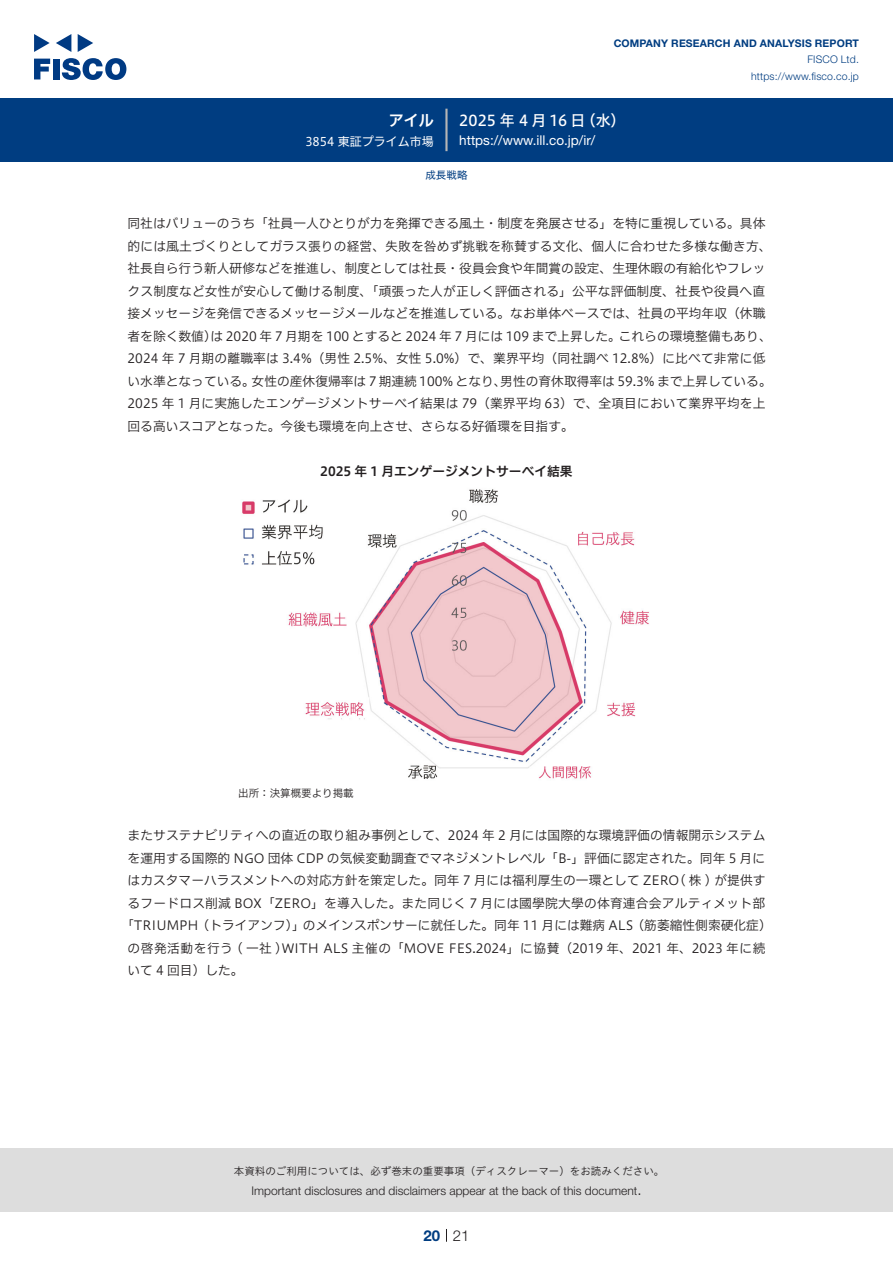
<style>
.page{position:relative;width:893px;height:1263px;background:#fff}
.page>*{position:absolute;margin:0;border:0;box-sizing:border-box;transform-origin:0 0}
.t1{font:15px "Hiragino UD Sans F Std N W5";letter-spacing:.005em;color:#fff}
.t2{font:300 15px "Helvetica Neue LT Std";color:#231f20}
.t3{font:15px "Hiragino UD Sans F Std N W6";color:#fff}
.t4{font:700 15px "Helvetica Neue LT Std";color:#003d81}
.t5{font:13.5px "Helvetica Neue LT Std";color:#fff}
.本文{font:12.75px/22.5px "Hiragino UD Sans F Std N W3";color:#231f20}
.チャートタイトル{font:12.75px "Hiragino UD Sans F Std N W6";color:#231f20}
.t6{font:300 12px "Helvetica Neue LT Std";color:#231f20}
.t7{font:12px "Hiragino UD Sans F Std N W4";color:#fff}
.t8{font:10.5px "Hiragino UD Sans Std W3";color:#231f20}
.t9{font:700 10.5px "Helvetica Neue LT Std";letter-spacing:.015em;color:#003d81}
.t10{font:300 10.5px/16.5px "Helvetica Neue LT Std";letter-spacing:.015em;color:#003d81;text-align:right}
.表組み基本スタイル{font:10.5px "Hiragino UD Sans F Std N W3";color:#231f20}
.ヘッダー{font:10.5px "Hiragino UD Sans F Std N W4";color:#003d81}
</style>
<div class="page">
<div style="left:0;top:1148px;width:893px;height:64px;background:#ddd"></div>
<svg style="left:34px;top:59px;width:16px;height:20px"></svg>
<div style="left:53px;top:59px;width:6px;height:20px;background:#003a83"></div>
<svg style="left:62px;top:58px;width:64px;height:22px"></svg>
<svg style="left:34px;top:34px;width:16px;height:18px"></svg>
<svg style="left:78px;top:34px;width:15px;height:18px"></svg>
<svg style="left:56px;top:34px;width:15px;height:18px"></svg>
<div style="left:0;top:98px;width:893px;height:64px;background:#003d81"></div>
<hr style="left:445px;top:109px;width:3px;height:42px;background:#b5b5b6">
<svg style="left:446px;top:1229px;width:1px;height:13px"></svg>
<img style="left:242px;top:489px;width:407px;height:290px">
<p class="t3" style="left:389px;top:109px;width:46px">アイル</p>
<p class="t7" style="left:305px;top:132px;width:130px">3854 東証プライム市場</p>
<p class="t9" style="left:614px;top:37px;width:247px">COMPANY RESEARCH AND ANALYSIS REPORT</p>
<p class="t10" style="left:751px;top:51px;width:109px">FISCO Ltd. https://www.fisco.co j p.</p>
<p class="t1" style="left:581px;top:109px;width:46px">（水(</p>
<p class="t1" style="left:459px;top:109px;width:128px">2025 年 4 月 16 日</p>
<p class="t5" style="left:459px;top:132px;width:138px">https: / / w w w . i l l . c o j p. /i r/</p>
<p class="ヘッダー" style="left:425px;top:167px;width:43px">成長戦略</p>
<p class="本文" style="left:128px;top:211px;width:639px">同社はバリューのうち「社員一人ひとりが力を発揮できる風土・制度を発展させる」を特に重視している。具体</p>
<p class="本文" style="left:128px;top:234px;width:645px">的には風土づくりとしてガラス張りの経営、失敗を咎めず挑戦を称賛する文化、個人に合わせた多様な働き方、</p>
<p class="本文" style="left:128px;top:256px;width:639px">社長自ら行う新人研修などを推進し、制度としては社長・役員会食や年間賞の設定、生理休暇の有給化やフレッ</p>
<p class="本文" style="left:128px;top:279px;width:639px">クス制度など女性が安心して働ける制度、「頑張った人が正しく評価される」公平な評価制度、社長や役員へ直</p>
<p class="本文" style="left:128px;top:301px;width:639px">接メッセージを発信できるメッセージメールなどを推進している。なお単体ベースでは、社員の平均年収（休職</p>
<p class="本文" style="left:619px;top:324px;width:154px">これらの環境整備もあり、</p>
<p class="本文" style="left:128px;top:324px;width:495px">者を除く数値は） 2020 年 7 月期を 100 とすると 2024 年 7 月には 109 まで上昇した。</p>
<p class="本文" style="left:128px;top:346px;width:639px">2024 年 7 月期の離職率は 3.4%（男性 2.5%、女性 5.0%）で、業界平均（同社調べ 12.8%）に比べて非常に低</p>
<p class="本文" style="left:500px;top:369px;width:273px">男性の育休取得率は 59.3% まで上昇している。</p>
<p class="本文" style="left:128px;top:369px;width:639px">い水準となっている。<br>2025 年 1 月に実施したエンゲージメントサーベイ結果は 79（業界平均 63）で、全項目において業界平均を上回る高いスコアとなった。今後も環境を向上させ、さらなる好循環を目指す。</p>
<p class="チャートタイトル" style="left:320px;top:461px;width:254px">2025 年 1 月エンゲージメントサーベイ結果</p>
<p class="本文" style="left:252px;top:369px;width:257px">女性の産休復帰率は 7 期連続 100% となり、</p>
<p class="表組み基本スタイル" style="left:238px;top:785px;width:117px">出所：決算概要より掲載</p>
<p class="本文" style="left:128px;top:823px;width:639px">またサステナビリティへの直近の取り組み事例として、2024 年 2 月には国際的な環境評価の情報開示システム</p>
<p class="本文" style="left:128px;top:846px;width:639px">を運用する国際的 NGO 団体 CDP の気候変動調査でマネジメントレベル「B 」- 評価に認定された。同年 5 月に</p>
<p class="本文" style="left:128px;top:868px;width:639px">はカスタマーハラスメントへの対応方針を策定した。同年 7 月には福利厚生の一環として ZERO( 株 ) が提供す</p>
<p class="本文" style="left:128px;top:891px;width:639px">るフードロス削減 BOX「ZERO」を導入した。また同じく 7 月には國學院大學の体育連合会アルティメット部</p>
<p class="本文" style="left:631px;top:913px;width:142px">（筋萎縮性側索硬化症(</p>
<p class="本文" style="left:303px;top:913px;width:332px">のメインスポンサーに就任した。同年 11 月には難病 ALS</p>
<p class="本文" style="left:128px;top:913px;width:639px;text-indent:-6px">「TRIUMPH<br>の啓発活動を行う ( 一社 )WITH ALS 主催の「MOVE FES.2024」に協賛（2019 年、2021 年、2023 年に続いて 4 回目）した。</p>
<p class="本文" style="left:197px;top:913px;width:110px">（トライアンフ）」</p>
<p class="t8" style="left:234px;top:1163px;width:432px">本資料のご利用については、必ず巻末の重要事項（ディスクレーマー）をお読みください。</p>
<p class="t2" style="left:637px;top:1180px;width:6px">.</p>
<p class="t6" style="left:251px;top:1183px;width:387px">Important disclosures and disclaimers appear at the back of this document</p>
<p class="t4" style="left:423px;top:1226px;width:18px">20</p>
<p class="t2" style="left:453px;top:1226px;width:18px">21</p>
</div>
